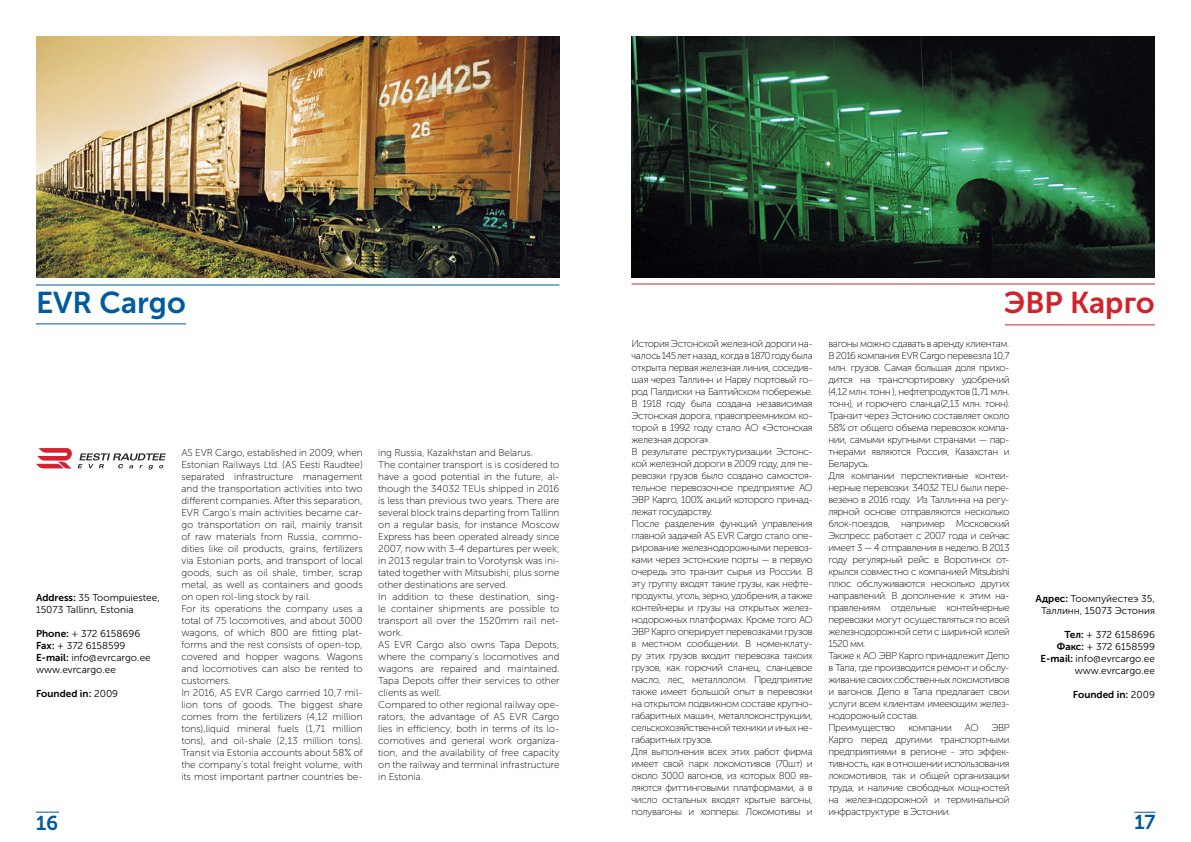
<style>
.page{position:relative;width:1191px;height:842px;background:#fff}
.page>*{position:absolute;margin:0;border:0;box-sizing:border-box;transform-origin:0 0}
.t1{font:30px "Museo Sans 700";color:#005b9e}
.t2{font:30px "Museo Sans Cyrl 700";color:#d2232a}
.t3{font:20px "Museo Sans 700";color:#005b9e}
.t4{font:10px/12px "Museo Sans Cyrl 100";letter-spacing:-.035em;color:#000}
.t5{font:10px/12px "Museo Sans Cyrl 100";color:#000}
.t6{font:10px/12px "Museo Sans 300";color:#000}
.t7{font:10px/12px "Museo Sans Cyrl 300";color:#000;text-align:center}
.t8{font:10px "Museo Sans 700";color:#000}
.s1{font-family:"Museo Sans 700"}
.s2{font-family:"Museo Sans 300"}
.s3{font-family:"Museo Sans Cyrl 700"}
</style>
<div class="page">
<svg style="left:36px;top:812px;width:23px;height:1px"></svg>
<svg style="left:1134px;top:812px;width:21px;height:1px"></svg>
<img style="left:36px;top:36px;width:523px;height:241px">
<hr style="left:36px;top:284px;width:523px;height:1px;background:#005b9e">
<hr style="left:631px;top:283px;width:524px;height:1px;background:#d2232a">
<hr style="left:1005px;top:324px;width:150px;height:1px;background:#d2232a">
<hr style="left:36px;top:323px;width:150px;height:1px;background:#005b9e">
<img style="left:631px;top:36px;width:524px;height:241px">
<svg style="left:36px;top:448px;width:36px;height:21px"></svg>
<svg style="left:78px;top:453px;width:88px;height:16px"></svg>
<h1 class="t1" style="left:36px;top:286px;width:151px">EVR Cargo</h1>
<h1 class="t2" style="left:1004px;top:286px;width:153px">ЭВР Карго</h1>
<p class="t4" style="left:631px;top:338px;width:183px">История Эстонской железной дороги на&shy;чалось 145 лет назад, когда в 1870 году была открыта первая железная линия, соседив&shy;шая через Таллинн и Нарву портовый го&shy;род Палдиски на Балтийском побережье.<br>В 1918 году была создана независимая Эстонская дорога, правопреемником ко&shy;торой в 1992 году стало АО «Эстонская железная дорога».<br>В результате реструктуризации Эстонс&shy;кой железной дороги в 2009 году, для пе&shy;ревозки грузов было создано самостоя&shy;тельное перевозочное предприятие АО ЭВР Карго, 100% акций которого принад&shy;лежат государству.<br>После разделения функций управления главной задачей AS EVR Cargo стало опе&shy;рирование железнодорожными перевоз&shy;ками через эстонские порты — в первую очередь это транзит сырья из России. В эту группу входят такие грузы, как нефте&shy;продукты, уголь, зерно, удобрения, а также контейнеры и грузы на открытых желез&shy;нодорожных платформах. Кроме того АО ЭВР Карго оперирует перевозками грузов в местном сообщении. В номенклату&shy;ру этих грузов входит перевозка такоих грузов, как горючий сланец, сланцевое масло, лес, металлолом. Предприятие также имеет большой опыт в перевозки на открытом подвижном составе крупно&shy;габаритных машин, металлоконструкции, сельскохозяйственной техники и иных не&shy;габаритных грузов.<br>Для выполнения всех этих работ фирма имеет свой парк локомотивов (70шт) и около 3000 вагонов, из которых 800 яв&shy;ляются фиттинговыми платформами, а в число остальных входят крытые вагоны, полувагоны и хопперы. Локомотивы и</p>
<p class="t4" style="left:828px;top:338px;width:183px">вагоны можно сдавать в аренду клиентам.<br>В 2016 компания EVR Cargo перевезла 10,7 млн. грузов. Самая большая доля прихо&shy;дится на транспортировку удобрений (4,12 млн. тонн ), нефтепродуктов (1,71 млн. тонн), и горючего сланца(2,13 млн. тонн).<br>Транзит через Эстонию составляет около 58% от общего объема перевозок компа&shy;нии, самыми крупными странами — пар&shy;тнерами являются Россия, Казахстан и Беларусь.<br>Для компании перспективные контеи&shy;нерные перевозки: 34032 TEU были пере&shy;везенo в 2016 году. Из Таллинна на регу&shy;лярной основе отправляются несколько блок-поездов, например Московский Экспресс работает с 2007 года и сейчас имеет 3 — 4 отправления в неделю. В 2013 году регулярный рейс в Воротинск от&shy;крылся совместно с компанией Mitsubishi плюс обслуживаются несколько других направлений. В дополнение к этим на&shy;правлениям отдельные контейнерные перевозки могут осуществляться по всей железнодорожной сети с шириной колей 1520 мм.<br>Также к АО ЭВР Карго принадлежит Депо в Тапа, где производится ремонт и обслу&shy;живание своих собственных локомотивов и вагонов. Депо в Тапа предлагает свои услуги всем клиентам имееющим желез&shy;нодорожный состав.<br>Преимущество</p>
<p class="t5" style="left:181px;top:446px;width:183px">AS EVR Cargo, established in 2009, when Estonian Railways Ltd. (AS Eesti Raudtee) separated infrastructure management and the transportation activities into two different companies. After this separation, EVR Cargo’s main activities became car&shy;go transportation on rail, mainly transit of raw materials from Russia, commo&shy;dities like oil products, grains, fertilizers via Estonian ports, and transport of local goods, such as oil shale, timber, scrap metal, as well as containers and goods on open rol- ling stock by rail.<br>For its operations the company uses a total of 75 locomotives, and about 3000 wagons, of which 800 are fitting plat&shy;forms and the rest consists of open-top, covered and hopper wagons. Wagons and locomotives can also be rented to customers.<br>In 2016, AS EVR Cargo carrried 10,7 mil&shy;lion tons of goods. The biggest share comes from the fertilizers (4,12 million tons),liquid mineral fuels (1,71 million tons), and oil-shale (2,13 million tons).<br>Transit via Estonia accounts about 58% of the company’s total freight volume, with its most important partner countries be-</p>
<p class="t5" style="left:378px;top:446px;width:183px">ing Russia, Kazakhstan and Belarus.<br>The container transport is is cosidered to have a good potential in the future, al&shy;though the 34032 TEUs shipped in 2016 is less than previous two years. There are several block trains departing from Tallinn on a regular basis, for instance Moscow Express has been operated already since 2007, now with 3-4 departures per week; in 2013 regular train to Vorotynsk was ini&shy;tated together with Mitsubishi, plus some other destinations are served.<br>In addition to these destination, sing&shy;le container shipments are possible to transport all over the 1520mm rail net&shy;work.<br>AS EVR Cargo also owns Tapa Depots, where the company’s locomotives and wagons are repaired and maintained.<br>Tapa Depots offer their services to other clients as well.<br>Compared to other regional railway ope&shy;rators, the advantage of AS EVR Cargo lies in efficiency, both in terms of its lo&shy;comotives and general work organiza&shy;tion, and the availability of free capacity on the railway and terminal infrastructure in Estonia.</p>
<p class="t6" style="left:36px;top:591px;width:125px"><span class="s1">Address:</span> 35 Toompuiestee,<br>15073 Tallinn, Estonia</p>
<p class="t6" style="left:36px;top:627px;width:116px"><span class="s1">Phone:</span> + 372 6158696<br><span class="s1">Fax:</span> + 372 6158599<br><span class="s1">E-mail:</span> info@evrcargo.ee www.evrcargo.ee</p>
<p class="t8" style="left:36px;top:688px;width:84px">Founded in: <span class="s2">2009</span></p>
<p class="t7" style="left:1035px;top:592px;width:121px"><span class="s3">Адрес:</span> Тоомпуйестеэ 35,<br>Таллинн, 15073 Эстония</p>
<p class="t6" style="left:1040px;top:628px;width:116px;text-align:right"><span class="s3">Тел:</span> + 372 6158696<br><span class="s3">Факс:</span> + 372 6158599<br><span class="s3">E-mail:</span> info@evrcargo.ee www.evrcargo.ee</p>
<p class="t8" style="left:1072px;top:688px;width:84px">Founded in: <span class="s2">2009</span></p>
<p class="t4" style="left:828px;top:722px;width:183px;text-align:justify;text-indent:163px">ЭВР Карго перед другими транспортными предприятиями в регионе - это эффек&shy;тивность, как в отношении использования локомотивов, так и общей организации труда, и наличие свободных мощностей на железнодорожной и терминальной инфраструктуре в Эстонии.</p>
<p class="t4" style="left:908px;top:722px;width:45px">компании</p>
<p class="t4" style="left:965px;top:722px;width:15px">АО</p>
<h2 class="t3" style="left:36px;top:812px;width:24px">16</h2>
<h2 class="t3" style="left:1134px;top:811px;width:23px">17</h2>
</div>
